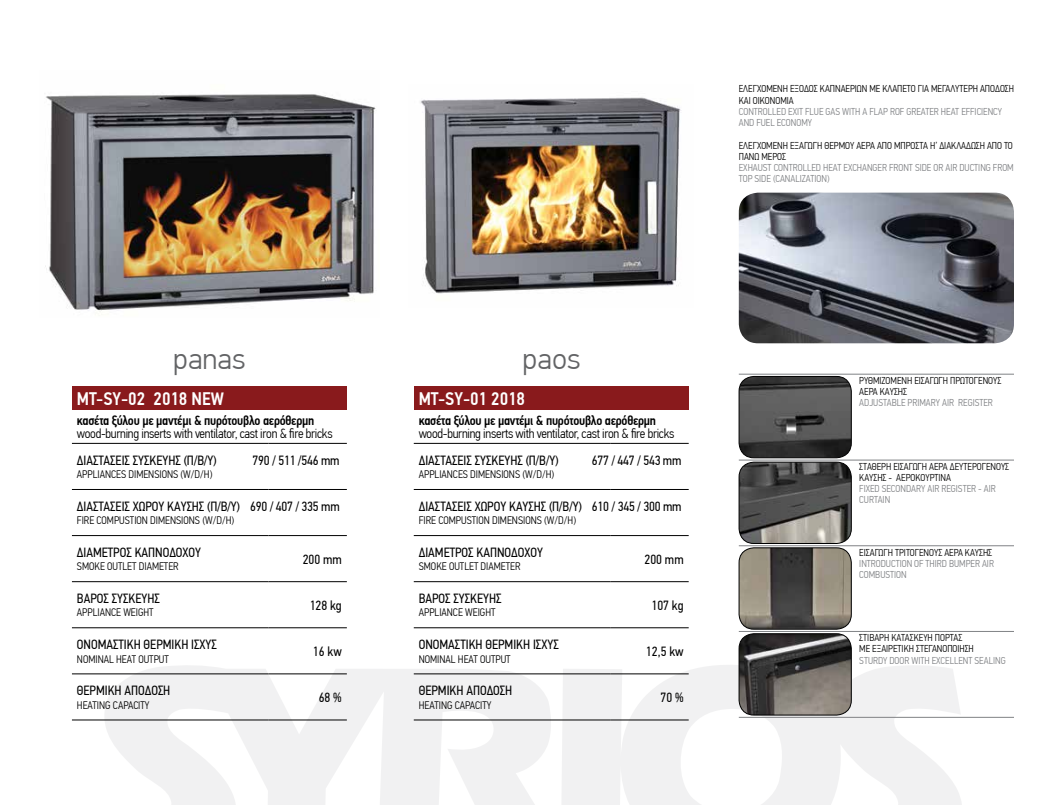
<style>
.page{position:relative;width:1053px;height:805px;background:#fff}
.page>*{position:absolute;margin:0;border:0;box-sizing:border-box;transform-origin:0 0}
.t1{font:300 30px "PF Din Text Pro";color:#636466}
.t2{font:500 18.25px "PF Din Text Cond Pro";color:#fff}
.t3{font:13.38px "PF Din Text Cond Pro";color:#000}
.t4{font:300 13.38px "PF Din Text Cond Pro";letter-spacing:-.02em;color:#000}
.t5{font:500 13.38px "PF Din Text Cond Pro";letter-spacing:-.02em;color:#000}
.t6{font:300 10.88px "PF Din Text Cond Pro";color:#000}
.t7{font:300 10px/11.2px "PF Din Text Cond Pro";color:#000}
.t8{font:300 10px/11.2px "PF Din Text Cond Pro";color:#808285}
</style>
<div class="page">
<svg style="left:98px;top:660px;width:868px;height:144px;fill:#f1f1f2"></svg>
<img style="left:740px;top:547px;width:111px;height:82px">
<div style="left:738px;top:547px;width:113px;height:82px;border:1px solid #000;border-radius:15px"></div>
<img style="left:739px;top:633px;width:112px;height:81px">
<div style="left:738px;top:633px;width:113px;height:82px;border:1px solid #000;border-radius:15px"></div>
<img style="left:420px;top:97px;width:261px;height:197px">
<img style="left:45px;top:94px;width:331px;height:218px">
<img style="left:738px;top:192px;width:275px;height:151px">
<div style="left:72px;top:386px;width:196px;height:24px;background:#891a1c"></div>
<div style="left:268px;top:386px;width:79px;height:24px;background:#891a1c"></div>
<hr style="left:72px;top:443px;width:196px;height:1px;background:#000">
<hr style="left:268px;top:443px;width:79px;height:1px;background:#000">
<hr style="left:72px;top:489px;width:196px;height:1px;background:#000">
<hr style="left:268px;top:489px;width:79px;height:1px;background:#000">
<hr style="left:72px;top:535px;width:196px;height:1px;background:#000">
<hr style="left:72px;top:581px;width:196px;height:1px;background:#000">
<hr style="left:72px;top:627px;width:196px;height:1px;background:#000">
<hr style="left:72px;top:673px;width:196px;height:1px;background:#000">
<hr style="left:72px;top:719px;width:196px;height:1px;background:#000">
<hr style="left:268px;top:535px;width:79px;height:1px;background:#000">
<hr style="left:268px;top:581px;width:79px;height:1px;background:#000">
<hr style="left:268px;top:627px;width:79px;height:1px;background:#000">
<hr style="left:268px;top:673px;width:79px;height:1px;background:#000">
<hr style="left:268px;top:719px;width:79px;height:1px;background:#000">
<div style="left:414px;top:386px;width:196px;height:24px;background:#891a1c"></div>
<div style="left:610px;top:386px;width:78px;height:24px;background:#891a1c"></div>
<hr style="left:414px;top:443px;width:196px;height:1px;background:#000">
<hr style="left:610px;top:443px;width:78px;height:1px;background:#000">
<hr style="left:414px;top:489px;width:196px;height:1px;background:#000">
<hr style="left:610px;top:489px;width:78px;height:1px;background:#000">
<hr style="left:414px;top:535px;width:196px;height:1px;background:#000">
<hr style="left:414px;top:581px;width:196px;height:1px;background:#000">
<hr style="left:414px;top:627px;width:196px;height:1px;background:#000">
<hr style="left:414px;top:673px;width:196px;height:1px;background:#000">
<hr style="left:414px;top:719px;width:196px;height:1px;background:#000">
<hr style="left:610px;top:535px;width:78px;height:1px;background:#000">
<hr style="left:610px;top:581px;width:78px;height:1px;background:#000">
<hr style="left:610px;top:627px;width:78px;height:1px;background:#000">
<hr style="left:610px;top:673px;width:78px;height:1px;background:#000">
<hr style="left:610px;top:719px;width:78px;height:1px;background:#000">
<img style="left:740px;top:376px;width:111px;height:81px">
<div style="left:738px;top:376px;width:113px;height:82px;border:1px solid #000;border-radius:15px"></div>
<img style="left:740px;top:462px;width:111px;height:81px">
<div style="left:738px;top:462px;width:113px;height:81px;border:1px solid #000;border-radius:15px"></div>
<hr style="left:738px;top:459px;width:275px;height:1px;background:#808285">
<hr style="left:738px;top:374px;width:275px;height:1px;background:#808285">
<hr style="left:738px;top:545px;width:275px;height:1px;background:#808285">
<hr style="left:738px;top:631px;width:275px;height:1px;background:#808285">
<hr style="left:738px;top:717px;width:275px;height:1px;background:#808285">
<p class="t7" style="left:738px;top:83px;width:277px">ΕΛΕΓΧΟΜΕΝΗ ΕΞΟΔΟΣ ΚΑΠΝΑΕΡΙΩΝ ΜΕ ΚΛΑΠΕΤΟ ΓΙΑ ΜΕΓΑΛΥΤΕΡΗ ΑΠΟΔΟΣΗ<br>ΚΑΙ ΟΙΚΟΝΟΜΙΑ</p>
<p class="t8" style="left:738px;top:106px;width:265px">CONTROLLED EXIT FLUE GAS WITH A FLAP ROF GREATER HEAT EFFICIENCY<br>AND FUEL ECONOMY</p>
<p class="t7" style="left:738px;top:140px;width:275px">ΕΛΕΓΧΟΜΕΝΗ ΕΞΑΓΩΓΗ ΘΕΡΜΟΥ ΑΕΡΑ ΑΠΟ ΜΠΡΟΣΤΑ Η’ ΔΙΑΚΛΑΔΩΣΗ ΑΠΟ ΤΟ<br>ΠΑΝΩ ΜΕΡΟΣ</p>
<p class="t8" style="left:738px;top:162px;width:276px">EXHAUST CONTROLLED HEAT EXCHANGER FRONT SIDE OR AIR DUCTING FROM<br>TOP SIDE (CANALIZATION)</p>
<h1 class="t1" style="left:173px;top:341px;width:74px">panas</h1>
<h1 class="t1" style="left:522px;top:341px;width:59px">paos</h1>
<h2 class="t2" style="left:77px;top:387px;width:148px">MT-SY-02 2018 NEW</h2>
<p class="t5" style="left:77px;top:412px;width:239px">κασέτα ξύλου με μαντέμι &amp; πυρότουβλο αερόθερμη</p>
<p class="t4" style="left:77px;top:426px;width:257px">wood-burning inserts with ventilator, cast iron &amp; fire bricks</p>
<p class="t3" style="left:77px;top:452px;width:141px">ΔΙΑΣΤΑΣΕΙΣ ΣΥΣΚΕΥΗΣ (Π/Β/Υ)</p>
<p class="t3" style="left:252px;top:452px;width:89px">790 / 511 /546 mm</p>
<p class="t6" style="left:77px;top:468px;width:137px">APPLIANCES DIMENSIONS (W/D/H)</p>
<p class="t3" style="left:77px;top:498px;width:264px">ΔΙΑΣΤΑΣΕΙΣ ΧΩΡΟΥ ΚΑΥΣΗΣ (Π/Β/Υ) 690 / 407 / 335 mm</p>
<p class="t6" style="left:77px;top:514px;width:159px">FIRE COMPUSTION DIMENSIONS (W/D/H)</p>
<p class="t3" style="left:77px;top:544px;width:126px">ΔΙΑΜΕΤΡΟΣ ΚΑΠΝΟΔΟΧΟΥ</p>
<p class="t6" style="left:77px;top:560px;width:103px">SMOKE OUTLET DIAMETER</p>
<p class="t3" style="left:303px;top:551px;width:41px">200 mm</p>
<h2 class="t2" style="left:419px;top:387px;width:108px">MT-SY-01 2018</h2>
<p class="t5" style="left:419px;top:412px;width:239px">κασέτα ξύλου με μαντέμι &amp; πυρότουβλο αερόθερμη</p>
<p class="t4" style="left:419px;top:426px;width:257px">wood-burning inserts with ventilator, cast iron &amp; fire bricks</p>
<p class="t3" style="left:419px;top:452px;width:141px">ΔΙΑΣΤΑΣΕΙΣ ΣΥΣΚΕΥΗΣ (Π/Β/Υ)</p>
<p class="t3" style="left:592px;top:452px;width:91px">677 / 447 / 543 mm</p>
<p class="t6" style="left:419px;top:468px;width:137px">APPLIANCES DIMENSIONS (W/D/H)</p>
<p class="t3" style="left:419px;top:498px;width:264px">ΔΙΑΣΤΑΣΕΙΣ ΧΩΡΟΥ ΚΑΥΣΗΣ (Π/Β/Υ) 610 / 345 / 300 mm</p>
<p class="t6" style="left:419px;top:514px;width:159px">FIRE COMPUSTION DIMENSIONS (W/D/H)</p>
<p class="t3" style="left:419px;top:544px;width:126px">ΔΙΑΜΕΤΡΟΣ ΚΑΠΝΟΔΟΧΟΥ</p>
<p class="t6" style="left:419px;top:560px;width:103px">SMOKE OUTLET DIAMETER</p>
<p class="t3" style="left:644px;top:551px;width:41px">200 mm</p>
<p class="t3" style="left:77px;top:590px;width:84px">ΒΑΡΟΣ ΣΥΣΚΕΥΗΣ</p>
<p class="t6" style="left:77px;top:606px;width:78px">APPLIANCE WEIGHT</p>
<p class="t3" style="left:309px;top:597px;width:34px">128 kg</p>
<p class="t3" style="left:419px;top:590px;width:84px">ΒΑΡΟΣ ΣΥΣΚΕΥΗΣ</p>
<p class="t6" style="left:419px;top:606px;width:78px">APPLIANCE WEIGHT</p>
<p class="t3" style="left:651px;top:597px;width:34px">107 kg</p>
<p class="t3" style="left:77px;top:636px;width:141px">ΟΝΟΜΑΣΤΙΚΗ ΘΕΡΜΙΚΗ ΙΣΧΥΣ</p>
<p class="t6" style="left:77px;top:652px;width:93px">NOMINAL HEAT OUTPUT</p>
<p class="t3" style="left:313px;top:643px;width:30px">16 kw</p>
<p class="t3" style="left:419px;top:636px;width:141px">ΟΝΟΜΑΣΤΙΚΗ ΘΕΡΜΙΚΗ ΙΣΧΥΣ</p>
<p class="t6" style="left:419px;top:652px;width:93px">NOMINAL HEAT OUTPUT</p>
<p class="t3" style="left:646px;top:643px;width:39px">12,5 kw</p>
<p class="t3" style="left:77px;top:682px;width:95px">ΘΕΡΜΙΚΗ ΑΠΟΔΟΣΗ</p>
<p class="t6" style="left:77px;top:698px;width:74px">HEATING CAPACITY</p>
<p class="t3" style="left:319px;top:689px;width:25px">68 %</p>
<p class="t3" style="left:419px;top:682px;width:95px">ΘΕΡΜΙΚΗ ΑΠΟΔΟΣΗ</p>
<p class="t6" style="left:419px;top:698px;width:74px">HEATING CAPACITY</p>
<p class="t3" style="left:660px;top:689px;width:25px">70 %</p>
<p class="t7" style="left:859px;top:375px;width:144px">ΡΥΘΜΙΖΟΜΕΝΗ ΕΙΣΑΓΩΓΗ ΠΡΩΤΟΓΕΝΟΥΣ<br>ΑΕΡΑ ΚΑΥΣΗΣ</p>
<p class="t8" style="left:859px;top:397px;width:135px">ADJUSTABLE PRIMARY AIR REGISTER</p>
<p class="t7" style="left:859px;top:460px;width:151px">ΣΤΑΘΕΡΗ ΕΙΣΑΓΩΓΗ ΑΕΡΑ ΔΕΥΤΕΡΟΓΕΝΟΥΣ<br>ΚΑΥΣΗΣ - ΑΕΡΟΚΟΥΡΤΙΝΑ</p>
<p class="t8" style="left:859px;top:483px;width:138px">FIXED SECONDARY AIR REGISTER - AIR<br>CURTAIN</p>
<p class="t7" style="left:859px;top:546px;width:134px">ΕΙΣΑΓΩΓΗ ΤΡΙΤΟΓΕΝΟΥΣ ΑΕΡΑ ΚΑΥΣΗΣ</p>
<p class="t8" style="left:859px;top:557px;width:136px">INTRODUCTION OF THIRD BUMPER AIR<br>COMBUSTION</p>
<p class="t7" style="left:859px;top:632px;width:116px">ΣΤΙΒΑΡΗ ΚΑΤΑΣΚΕΥΗ ΠΟΡΤΑΣ<br>ΜΕ ΕΞΑΙΡΕΤΙΚΗ ΣΤΕΓΑΝΟΠΟΙΗΣΗ</p>
<p class="t8" style="left:859px;top:654px;width:148px">STURDY DOOR WITH EXCELLENT SEALING</p>
</div>
